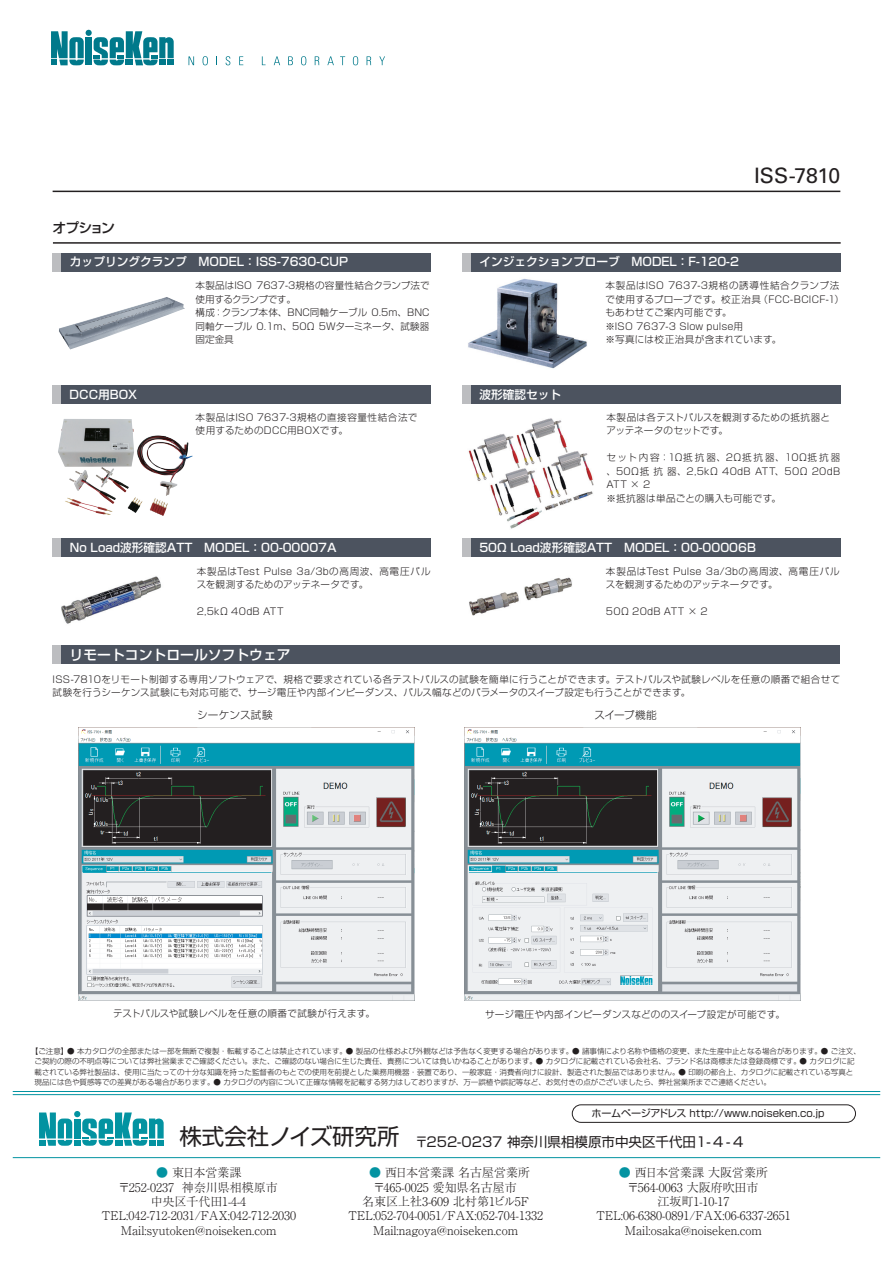
<style>
.page{position:relative;width:893px;height:1263px;background:#fff}
.page>*{position:absolute;margin:0;border:0;box-sizing:border-box;transform-origin:0 0}
.t1{font:22.5px "Shin Go Pro";color:#231f20}
.ヘッダオプション{font:21.3px "Univers LT Pro 55 Roman";letter-spacing:-.005em;color:#231f20}
.t2{font:300 14.85px "Univers LT Pro 45";letter-spacing:.2em;color:#231f20}
.t3{font:500 13.8px "Shin Go Pro";color:#fff}
.ヘッダオプション-2{font:500 13.8px "Shin Go Pro";letter-spacing:-.12em;color:#231f20}
.t4{font:13.5px "Shin Go Pro";color:#231f20}
.t5{font:300 12px/14.4px "Ryumin Pro";color:#231f20;text-align:center}
.t6{font:500 11.7px "Shin Go Pro";color:#fff}
.解説1{font:300 10.65px "Shin Go Pro";letter-spacing:.005em;color:#231f20}
.t7{font:10.05px "Shin Go Pro";color:#231f20}
.解説1-2{font:300 9.6px/13.5px "Shin Go Pro";letter-spacing:.025em;color:#231f20}
.解説1-3{font:300 9.6px/13.5px "Shin Go Pro";color:#231f20}
.解説1-4{font:300 9.6px "Shin Go Pro";letter-spacing:.045em;color:#231f20}
.解説1-5{font:300 9.6px "Shin Go Pro";letter-spacing:-.01em;color:#231f20}
.t8{font:300 7.5px/10.5px "Shin Go Pro";color:#231f20}
.s1{color:#0393a1}
</style>
<div class="page">
<svg style="left:189px;top:56px;width:5px;height:9px"></svg>
<svg style="left:203px;top:56px;width:5px;height:9px"></svg>
<svg style="left:226px;top:56px;width:4px;height:9px"></svg>
<svg style="left:239px;top:56px;width:4px;height:9px"></svg>
<svg style="left:262px;top:56px;width:4px;height:9px"></svg>
<svg style="left:274px;top:56px;width:6px;height:9px"></svg>
<svg style="left:288px;top:56px;width:5px;height:9px"></svg>
<svg style="left:301px;top:56px;width:5px;height:9px"></svg>
<svg style="left:315px;top:56px;width:4px;height:9px"></svg>
<svg style="left:327px;top:56px;width:7px;height:9px"></svg>
<svg style="left:340px;top:56px;width:5px;height:9px"></svg>
<svg style="left:353px;top:56px;width:5px;height:9px"></svg>
<svg style="left:367px;top:56px;width:4px;height:9px"></svg>
<svg style="left:379px;top:56px;width:6px;height:9px"></svg>
<svg style="left:51px;top:30px;width:123px;height:35px"></svg>
<hr style="left:53px;top:191px;width:787px;height:1px;background:#231f20">
<img style="left:59px;top:297px;width:126px;height:52px">
<img style="left:58px;top:419px;width:134px;height:77px">
<hr style="left:53px;top:242px;width:788px;height:2px;background:#231f20">
<div style="left:53px;top:253px;width:378px;height:18px;background:#4c535f"></div>
<div style="left:53px;top:253px;width:8px;height:18px;background:#bcbdc0"></div>
<div style="left:462px;top:253px;width:379px;height:18px;background:#4c535f"></div>
<div style="left:462px;top:253px;width:9px;height:18px;background:#bcbdc0"></div>
<div style="left:53px;top:386px;width:378px;height:18px;background:#4c535f"></div>
<div style="left:53px;top:386px;width:8px;height:18px;background:#bcbdc0"></div>
<div style="left:462px;top:386px;width:379px;height:18px;background:#4c535f"></div>
<div style="left:462px;top:386px;width:9px;height:18px;background:#bcbdc0"></div>
<div style="left:53px;top:539px;width:378px;height:18px;background:#4c535f"></div>
<div style="left:53px;top:539px;width:8px;height:18px;background:#bcbdc0"></div>
<div style="left:462px;top:539px;width:379px;height:18px;background:#4c535f"></div>
<div style="left:462px;top:539px;width:9px;height:18px;background:#bcbdc0"></div>
<img style="left:61px;top:576px;width:100px;height:48px">
<img style="left:469px;top:577px;width:103px;height:39px">
<img style="left:468px;top:418px;width:126px;height:111px">
<img style="left:468px;top:278px;width:119px;height:91px">
<div style="left:53px;top:646px;width:787px;height:18px;background:#4c535f"></div>
<div style="left:53px;top:646px;width:8px;height:18px;background:#bcbdc0"></div>
<img style="left:78px;top:727px;width:336px;height:274px">
<img style="left:465px;top:727px;width:336px;height:274px">
<hr style="left:13px;top:1094px;width:867px;height:1px;background:#0393a1">
<hr style="left:13px;top:1091px;width:867px;height:1px;background:#0393a1">
<div style="left:572px;top:1104px;width:284px;height:18px;border:1px solid #231f20;border-radius:9px"></div>
<hr style="left:13px;top:1157px;width:867px;height:1px;background:#0393a1">
<svg style="left:39px;top:1111px;width:125px;height:35px"></svg>
<p class="ヘッダオプション-2" style="left:53px;top:216px;width:64px">オプション</p>
<p class="t6" style="left:70px;top:252px;width:280px">カップリングクランプ　MODEL：ISS-7630-CUP</p>
<p class="t6" style="left:479px;top:252px;width:261px">インジェクションプローブ　MODEL：F-120-2</p>
<p class="ヘッダオプション" style="left:754px;top:163px;width:88px">ISS-7810</p>
<p class="解説1-3" style="left:196px;top:278px;width:236px">本製品はISO 7637-3規格の容量性結合クランプ法で使用するクランプです。</p>
<p class="解説1-2" style="left:196px;top:305px;width:235px;text-align:justify">構成：クランプ本体、BNC同軸ケーブル 0.5m、BNC同軸ケーブル 0.1m、50Ω 5Wターミネータ、試験器固定金具</p>
<p class="t6" style="left:70px;top:385px;width:81px">DCC用BOX　</p>
<p class="t6" style="left:479px;top:385px;width:83px">波形確認セット</p>
<p class="解説1-4" style="left:196px;top:409px;width:223px">本製品はISO 7637-3規格の直接容量性結合法で</p>
<p class="解説1-2" style="left:196px;top:423px;width:154px">使用するためのDCC用BOXです。</p>
<p class="解説1-2" style="left:605px;top:278px;width:240px">本製品はISO 7637-3規格の誘導性結合クランプ法で使用するプローブです。校正治具（FCC-BCICF-1）もあわせてご案内可能です。</p>
<p class="解説1-2" style="left:605px;top:318px;width:139px">※ISO 7637-3 Slow pulse用</p>
<p class="解説1-2" style="left:605px;top:332px;width:177px">※写真には校正治具が含まれています。</p>
<p class="解説1-2" style="left:606px;top:409px;width:225px">本製品は各テストパルスを観測するための抵抗器と</p>
<p class="解説1-5" style="left:606px;top:423px;width:123px">アッテネータのセットです。</p>
<p class="解説1-2" style="left:606px;top:450px;width:235px;text-align:justify">セット内容：1Ω抵抗器、2Ω抵抗器、10Ω抵抗器、50Ω抵抗器、2,5kΩ 40dB ATT、50Ω 20dB ATT × 2</p>
<p class="解説1-2" style="left:606px;top:490px;width:176px">※抵抗器は単品ごとの購入も可能です。</p>
<p class="t6" style="left:70px;top:538px;width:268px">No Load波形確認ATT　MODEL：00-00007A</p>
<p class="t6" style="left:479px;top:538px;width:278px">50Ω Load波形確認ATT　MODEL：00-00006B</p>
<p class="解説1-2" style="left:197px;top:563px;width:235px">本製品はTest Pulse 3a/3bの高周波、高電圧パルスを観測するためのアッテネータです。</p>
<p class="解説1-2" style="left:197px;top:604px;width:88px">2,5kΩ 40dB ATT</p>
<p class="解説1-2" style="left:606px;top:563px;width:235px">本製品はTest Pulse 3a/3bの高周波、高電圧パルスを観測するためのアッテネータです。</p>
<p class="解説1-2" style="left:606px;top:604px;width:103px">50Ω 20dB ATT × 2</p>
<p class="t3" style="left:70px;top:643px;width:223px">リモートコントロールソフトウェア</p>
<p class="解説1-2" style="left:53px;top:671px;width:789px">ISS-7810をリモート制御する専用ソフトウェアで、規格で要求されている各テストパルスの試験を簡単に行うことができます。テストパルスや試験レベルを任意の順番で組合せて試験を行うシーケンス試験にも対応可能で、サージ電圧や内部インピーダンス、パルス幅などのパラメータのスイープ設定も行うことができます。</p>
<p class="解説1" style="left:197px;top:706px;width:77px">シーケンス試験</p>
<p class="解説1" style="left:595px;top:706px;width:64px">スイープ機能</p>
<p class="解説1-2" style="left:113px;top:1006px;width:263px">テストパルスや試験レベルを任意の順番で試験が行えます。</p>
<p class="解説1-2" style="left:485px;top:1006px;width:301px">サージ電圧や内部インピーダンスなどののスイープ設定が可能です。</p>
<p class="t8" style="left:35px;top:1045px;width:828px;text-indent:-4px">【ご注意】● 本カタログの全部または一部を無断で複製・転載することは禁止されています。● 製品の仕様および外観などは予告なく変更する場合があります。● 諸事情により名称や価格の変更、また生産中止となる場合があります。● ご注文、ご契約の際の不明点等については弊社営業までご確認ください。また、ご確認のない場合に生じた責任、責務については負いかねることがあります。● カタログに記載されている会社名、ブランド名は商標または登録商標です。● カタログに記載されている弊社製品は、使用に当たっての十分な知識を持った監督者のもとでの使用を前提とした業務用機器・装置であり、一般家庭・消費者向けに設計、製造された製品ではありません。● 印刷の都合上、カタログに記載されている写真と現品には色や質感等での差異がある場合があります。● カタログの内容について正確な情報を記載する努力はしておりますが、万一誤植や誤記等など、お気付きの点がございましたら、弊社営業所までご連絡ください。</p>
<p class="t7" style="left:592px;top:1105px;width:234px">ホームページアドレス http://www.noiseken.co.jp</p>
<p class="t1" style="left:179px;top:1117px;width:222px">株式会社ノイズ研究所</p>
<p class="t4" style="left:415px;top:1130px;width:330px">〒252-0237 神奈川県相模原市中央区千代田1- 4 - 4</p>
<p class="t5" style="left:596px;top:1164px;width:196px"><span class="s1">●</span> 西日本営業課 大阪営業所〒564-0063 大阪府吹田市<br>江坂町1-10-17<br>TEL:06-6380-0891/FAX:06-6337-2651<br>Mail:osaka@noiseken.com</p>
<p class="t5" style="left:369px;top:1164px;width:163px"><span class="s1">●</span> 西日本営業課 名古屋営業所</p>
<p class="t5" style="left:373px;top:1179px;width:145px">〒465-0025 愛知県名古屋市</p>
<p class="t5" style="left:362px;top:1193px;width:169px">名東区上社3-609 北村第1ビル5F</p>
<p class="t5" style="left:348px;top:1208px;width:196px">TEL:052-704-0051/FAX:052-704-1332</p>
<p class="t5" style="left:373px;top:1222px;width:147px">Mail:nagoya@noiseken.com</p>
<p class="t5" style="left:101px;top:1164px;width:196px"><span class="s1">●</span> 東日本営業課<br>〒252-0237 神奈川県相模原市<br>中央区千代田1-4-4<br>TEL:042-712-2031/FAX:042-712-2030<br>Mail:syutoken@noiseken.com</p>
<h3 class="t2" style="left:354px;top:1204px;width:187px">www.noiseken.co.jp</h3>
</div>
